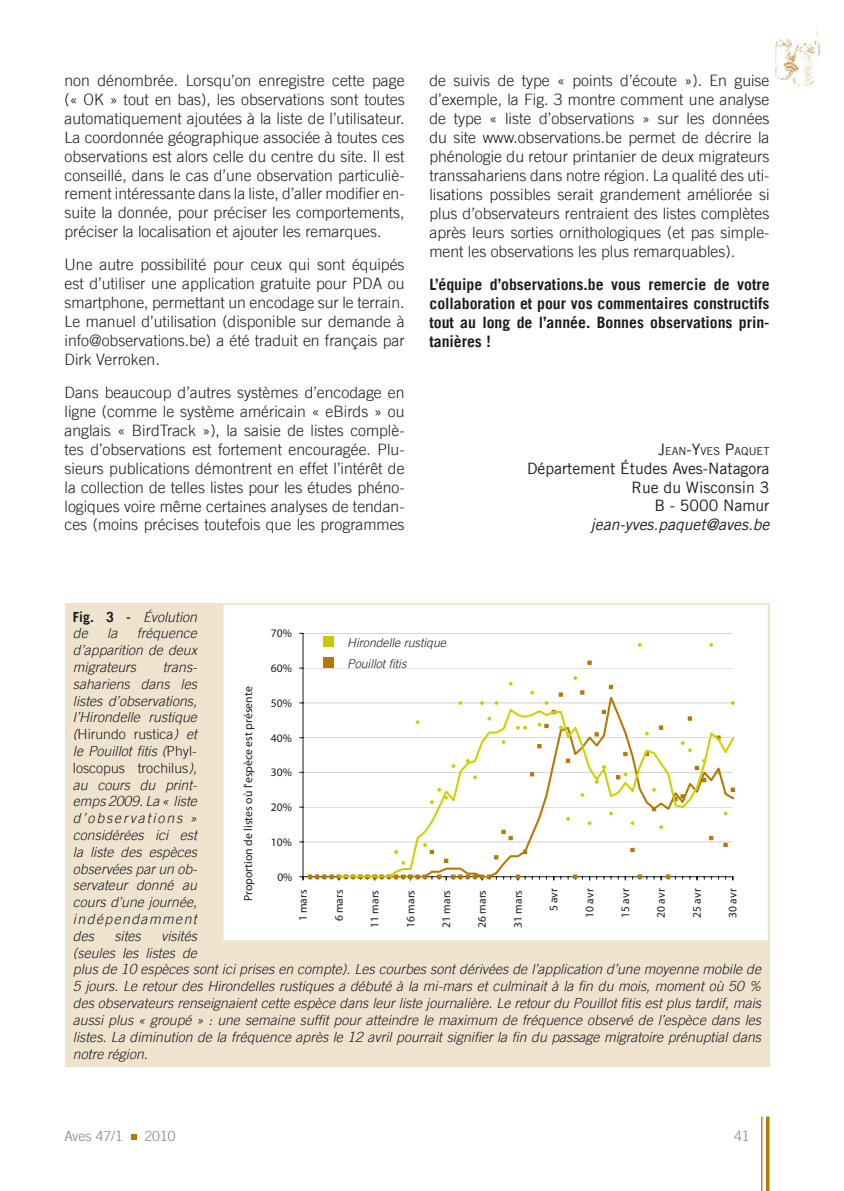
<style>
.page{position:relative;width:844px;height:1191px;background:#fff}
.page>*{position:absolute;margin:0;border:0;box-sizing:border-box;transform-origin:0 0}
.t1{font:300 15.75px/18.9px "Trade Gothic";color:#1b1c20;text-align:justify}
.t2{font:700 15.75px/18.9px "Trade Gothic";color:#1b1c20;text-align:justify}
.t3{font:15.75px/18.9px "Trade Gothic";color:#1b1c20;text-align:right}
.t4{font:italic 15.75px "Trade Gothic";color:#1b1c20}
.t5{font:italic 300 14px/16.8px "Trade Gothic";color:#1b1c20}
.t6{font:300 14px "Trade Gothic";color:#818084}
.t7{font:italic 300 12.25px/21px "Trade Gothic";color:#1b1c20}
.t8{font:11.72px "Arial";color:#1b1c20}
.t9{font:11.55px "Arial";letter-spacing:-.005em;color:#1b1c20}
.t10{font:11.03px "Trade Gothic";color:#1b1c20}
.s1{font-size:15.75px}
.s2{font-weight:700;font-style:normal}
.s3{font-style:normal}
</style>
<div class="page">
<svg style="left:131px;top:1134px;width:6px;height:5px"></svg>
<svg style="left:766px;top:1116px;width:3px;height:75px"></svg>
<hr style="left:761px;top:1116px;width:1px;height:75px;background:#b37900">
<img style="left:775px;top:27px;width:45px;height:59px">
<div style="left:64px;top:603px;width:705px;height:464px;background:#f0e3ce"></div>
<div style="left:222px;top:604px;width:546px;height:337px;background:#fff"></div>
<hr style="left:303px;top:842px;width:429px;height:1px;background:#ced1d3">
<hr style="left:303px;top:807px;width:429px;height:1px;background:#ced1d3">
<hr style="left:303px;top:772px;width:429px;height:1px;background:#ced1d3">
<hr style="left:303px;top:737px;width:429px;height:1px;background:#ced1d3">
<hr style="left:303px;top:703px;width:429px;height:1px;background:#ced1d3">
<hr style="left:303px;top:668px;width:429px;height:1px;background:#ced1d3">
<hr style="left:303px;top:633px;width:429px;height:1px;background:#ced1d3">
<hr style="left:302px;top:633px;width:1px;height:243px;background:#1b1c20">
<hr style="left:303px;top:876px;width:429px;height:1px;background:#1b1c20">
<svg style="left:457px;top:700px;width:6px;height:5px"></svg>
<svg style="left:479px;top:700px;width:5px;height:5px"></svg>
<svg style="left:508px;top:681px;width:5px;height:5px"></svg>
<svg style="left:573px;top:676px;width:5px;height:5px"></svg>
<svg style="left:637px;top:642px;width:5px;height:5px"></svg>
<svg style="left:709px;top:642px;width:4px;height:5px"></svg>
<svg style="left:730px;top:700px;width:4px;height:5px"></svg>
<svg style="left:567px;top:876px;width:16px;height:3px"></svg>
<svg style="left:587px;top:660px;width:4px;height:4px"></svg>
<svg style="left:608px;top:685px;width:4px;height:4px"></svg>
<svg style="left:632px;top:876px;width:15px;height:3px"></svg>
<svg style="left:660px;top:876px;width:16px;height:4px"></svg>
<svg style="left:493px;top:690px;width:235px;height:186px"></svg>
<svg style="left:728px;top:787px;width:6px;height:12px"></svg>
<svg style="left:299px;top:830px;width:234px;height:50px"></svg>
<svg style="left:393px;top:707px;width:335px;height:167px"></svg>
<svg style="left:716px;top:731px;width:16px;height:22px"></svg>
<div style="left:222px;top:603px;width:547px;height:339px;border:2px solid #f0e3ce"></div>
<div style="left:322px;top:636px;width:11px;height:11px;background:#c6ca00"></div>
<div style="left:322px;top:657px;width:11px;height:11px;background:#b37900"></div>
<p class="t1" style="left:64px;top:71px;width:341px">non dénombrée. Lorsqu’on enregistre cette page (« OK » tout en bas), les observations sont toutes automatiquement ajoutées à la liste de l’utilisateur.<br>La coordonnée géographique associée à toutes ces observations est alors celle du centre du site. Il est conseillé, dans le cas d’une observation particuliè&shy;rement intéressante dans la liste, d’aller modifier en&shy;suite la donnée, pour préciser les comportements, préciser la localisation et ajouter les remarques.</p>
<p class="t1" style="left:65px;top:255px;width:341px">Une autre possibilité pour ceux qui sont équipés est d’utiliser une application gratuite pour PDA ou smartphone, permettant un encodage sur le terrain.<br>Le manuel d’utilisation (disponible sur demande à info@observations.be) a été traduit en français par Dirk Verroken.</p>
<p class="t1" style="left:65px;top:383px;width:341px">Dans beaucoup d’autres systèmes d’encodage en ligne (comme le système américain « eBirds » ou anglais « BirdTrack »), la saisie de listes complè&shy;tes d’observations est fortement encouragée. Plu&shy;sieurs publications démontrent en effet l’intérêt de la collection de telles listes pour les études phéno&shy;logiques voire même certaines analyses de tendan&shy;ces (moins précises toutefois que les programmes</p>
<p class="t1" style="left:429px;top:71px;width:341px">de suivis de type « points d’écoute »). En guise d’exemple, la Fig. 3 montre comment une analyse de type « liste d’observations » sur les données du site www.observations.be permet de décrire la phénologie du retour printanier de deux migrateurs transsahariens dans notre région. La qualité des uti&shy;lisations possibles serait grandement améliorée si plus d’observateurs rentraient des listes complètes après leurs sorties ornithologiques (et pas simple&shy;ment les observations les plus remarquables).</p>
<p class="t2" style="left:429px;top:274px;width:341px">L’équipe d’observations.be vous remercie de votre collaboration et pour vos commentaires constructifs tout au long de l’année. Bonnes observations prin&shy;tanières !</p>
<p class="t10" style="left:658px;top:444px;width:113px"><span class="s1">J</span>EAN<span class="s1">-Y</span>VES <span class="s1">P</span>AQUET</p>
<p class="t3" style="left:527px;top:458px;width:244px">Département Études Aves-Natagora<br>Rue du Wisconsin 3<br>B - 5000 Namur</p>
<p class="t4" style="left:590px;top:515px;width:180px">jean-yves.paquet@aves.be</p>
<p class="t5" style="left:73px;top:608px;width:125px"><span class="s2">Fig. 3 -</span> Évolution de</p>
<p class="t5" style="left:73px;top:625px;width:125px;text-align:justify;text-indent:64px">fréquence d’apparition de deux migrateurs</p>
<p class="t5" style="left:107px;top:625px;width:12px">la</p>
<p class="t9" style="left:271px;top:626px;width:22px">70%</p>
<p class="t7" style="left:347px;top:632px;width:100px">Hirondelle rustique<br>Pouillot fitis</p>
<p class="t5" style="left:73px;top:658px;width:126px;text-align:justify;text-indent:90px">trans&shy;sahariens dans les listes d’observations, l’Hirondelle rustique (<span class="s3">Hirundo rustica</span>) et le Pouillot fitis (<span class="s3">Phyl&shy;loscopus trochilus</span>), au cours du print&shy;emps 2009. La « liste d’observations » considérées ici est la liste des espèces observées par un ob&shy;servateur donné au cours d’une journée, indépendamment des</p>
<p class="t9" style="left:271px;top:661px;width:22px">60%</p>
<p class="t8" style="left:241px;top:901px;width:216px;rotate:-90deg">Proportion de listes où l'espèce est présente</p>
<p class="t9" style="left:271px;top:695px;width:22px">50%</p>
<p class="t9" style="left:271px;top:730px;width:22px">40%</p>
<p class="t9" style="left:271px;top:765px;width:22px">30%</p>
<p class="t9" style="left:271px;top:800px;width:22px">20%</p>
<p class="t9" style="left:271px;top:834px;width:22px">10%</p>
<p class="t9" style="left:277px;top:869px;width:17px">0%</p>
<p class="t9" style="left:296px;top:921px;width:33px;rotate:-90deg">1 mars</p>
<p class="t9" style="left:331px;top:921px;width:33px;rotate:-90deg">6 mars</p>
<p class="t9" style="left:367px;top:927px;width:39px;rotate:-90deg">11 mars</p>
<p class="t9" style="left:403px;top:927px;width:39px;rotate:-90deg">16 mars</p>
<p class="t9" style="left:439px;top:927px;width:39px;rotate:-90deg">21 mars</p>
<p class="t9" style="left:475px;top:927px;width:39px;rotate:-90deg">26 mars</p>
<p class="t9" style="left:510px;top:927px;width:39px;rotate:-90deg">31 mars</p>
<p class="t9" style="left:546px;top:911px;width:25px;rotate:-90deg">5 avr</p>
<p class="t9" style="left:582px;top:917px;width:31px;rotate:-90deg">10 avr</p>
<p class="t9" style="left:618px;top:917px;width:31px;rotate:-90deg">15 avr</p>
<p class="t9" style="left:653px;top:917px;width:31px;rotate:-90deg">20 avr</p>
<p class="t9" style="left:689px;top:917px;width:31px;rotate:-90deg">25 avr</p>
<p class="t9" style="left:725px;top:917px;width:31px;rotate:-90deg">30 avr</p>
<p class="t5" style="left:73px;top:927px;width:689px;text-indent:88px">visités<br>(seules les listes de<br>plus de 10 espèces sont ici prises en compte). Les courbes sont dérivées de l’application d’une moyenne mobile de 5 jours. Le retour des Hirondelles rustiques a débuté à la mi-mars et culminait à la fin du mois, moment où 50 % des observateurs renseignaient cette espèce dans leur liste journalière. Le retour du Pouillot fitis est plus tardif, mais aussi plus « groupé » : une semaine suffit pour atteindre le maximum de fréquence observé de l’espèce dans les listes. La diminution de la fréquence après le 12 avril pourrait signifier la fin du passage migratoire prénuptial dans notre région.</p>
<p class="t5" style="left:114px;top:927px;width:28px">sites</p>
<p class="t6" style="left:64px;top:1128px;width:60px">Aves 47/1</p>
<p class="t6" style="left:144px;top:1128px;width:33px">2010</p>
<p class="t6" style="left:733px;top:1128px;width:17px">41</p>
</div>
